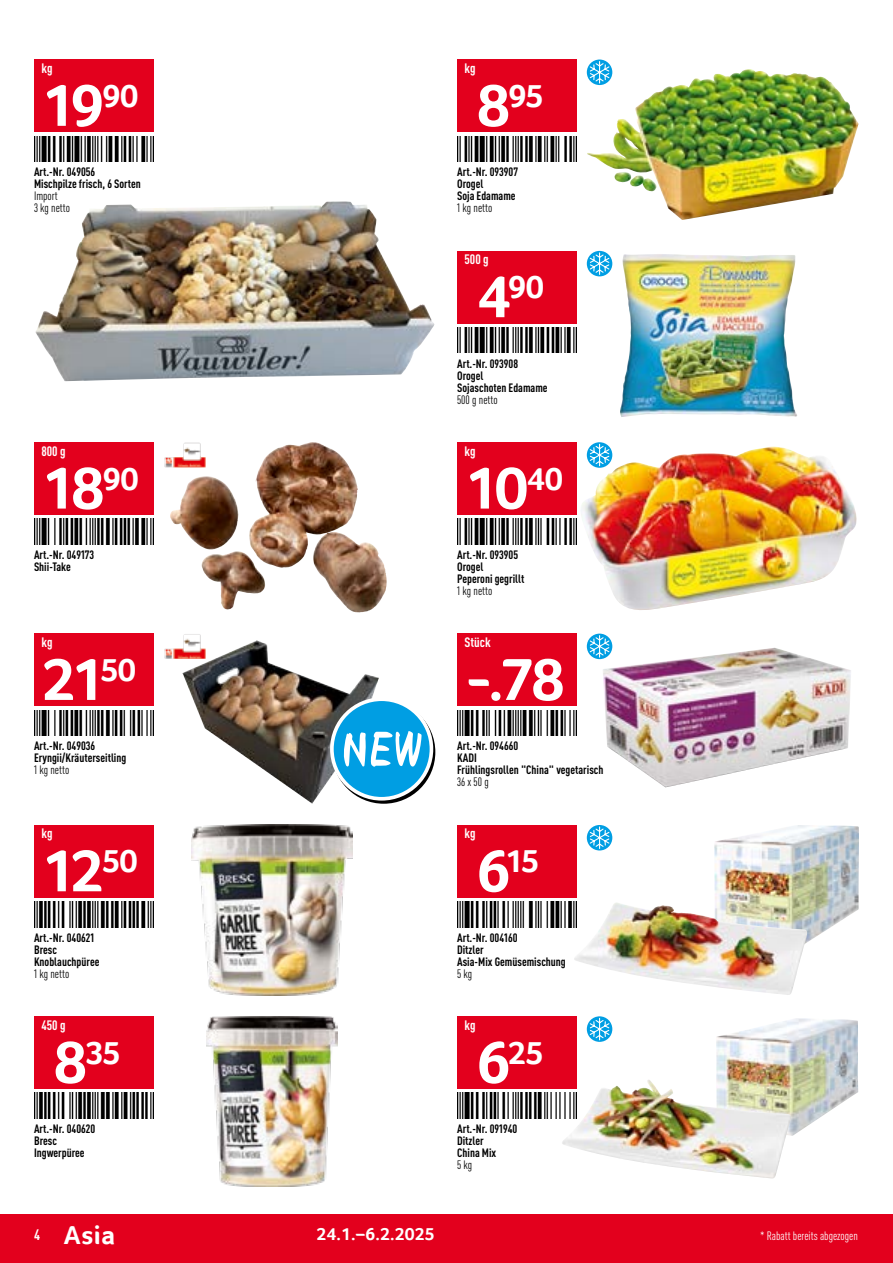
<style>
.page{position:relative;width:893px;height:1263px;background:#fff}
.page>*{position:absolute;margin:0;border:0;box-sizing:border-box;transform-origin:0 0}
.Preis_weiss{font:700 61.5px "Transgourmet";letter-spacing:-.065em;color:#fff}
.Preis_weiss-2{font:700 33.3px "Transgourmet";letter-spacing:-.035em;color:#fff}
.t1{font:700 26.7px "Transgourmet";color:#fff}
.t2{font:700 18px "Transgourmet";letter-spacing:.01em;color:#fff}
.Unit_weiss{font:700 condensed 13.5px "DINOT";color:#fff}
.t3{font:700 condensed 12px/12px "DINOT";color:#000}
.t4{font:condensed 12px "DINOT";color:#000}
.t5{font:condensed 12px "DINOT";color:#fff}
.s1{font-size:61.5px}
.s2{font-family:"DINOT";font-stretch:condensed;font-size:15px}
</style>
<div class="page">
<div style="left:0;top:1214px;width:893px;height:49px;background:#e3001d"></div>
<img style="left:35px;top:201px;width:400px;height:180px">
<img style="left:587px;top:69px;width:272px;height:151px">
<img style="left:206px;top:1016px;width:132px;height:170px">
<img style="left:716px;top:1018px;width:142px;height:118px">
<img style="left:562px;top:1079px;width:229px;height:99px">
<img style="left:182px;top:640px;width:197px;height:164px">
<img style="left:603px;top:648px;width:248px;height:139px">
<img style="left:620px;top:254px;width:177px;height:163px">
<img style="left:191px;top:825px;width:162px;height:170px">
<img style="left:714px;top:825px;width:145px;height:117px">
<img style="left:574px;top:902px;width:233px;height:93px">
<img style="left:170px;top:442px;width:189px;height:126px">
<img style="left:581px;top:447px;width:276px;height:163px">
<div style="left:34px;top:60px;width:119px;height:72px;background:#e3001d"></div>
<img style="left:34px;top:136px;width:119px;height:26px">
<div style="left:457px;top:60px;width:119px;height:72px;background:#e3001d"></div>
<div style="left:587px;top:60px;width:25px;height:25px;background:#009ee3;border-radius:50%"></div>
<svg style="left:589px;top:60px;width:21px;height:24px"></svg>
<img style="left:457px;top:136px;width:119px;height:26px">
<div style="left:34px;top:1016px;width:119px;height:73px;background:#e3001d"></div>
<img style="left:34px;top:1093px;width:119px;height:25px">
<div style="left:457px;top:1016px;width:119px;height:73px;background:#e3001d"></div>
<div style="left:587px;top:1016px;width:25px;height:26px;background:#009ee3;border-radius:50%"></div>
<svg style="left:589px;top:1017px;width:21px;height:24px"></svg>
<img style="left:457px;top:1093px;width:119px;height:25px">
<div style="left:34px;top:634px;width:119px;height:72px;background:#e3001d"></div>
<img style="left:164px;top:634px;width:42px;height:25px">
<div style="left:332px;top:700px;width:103px;height:104px;border:4px solid #000;border-radius:50%"></div>
<div style="left:332px;top:699px;width:99px;height:100px;background:#009ee3;border-radius:50%"></div>
<div style="left:330px;top:697px;width:103px;height:103px;border:4px solid #fff;border-radius:50%"></div>
<svg style="left:343px;top:731px;width:79px;height:36px"></svg>
<img style="left:34px;top:710px;width:119px;height:26px">
<div style="left:457px;top:634px;width:119px;height:72px;background:#e3001d"></div>
<div style="left:587px;top:634px;width:25px;height:25px;background:#009ee3;border-radius:50%"></div>
<svg style="left:589px;top:634px;width:21px;height:24px"></svg>
<img style="left:457px;top:710px;width:119px;height:26px">
<div style="left:457px;top:251px;width:119px;height:72px;background:#e3001d"></div>
<div style="left:587px;top:251px;width:25px;height:25px;background:#009ee3;border-radius:50%"></div>
<svg style="left:589px;top:252px;width:21px;height:23px"></svg>
<img style="left:457px;top:327px;width:119px;height:26px">
<div style="left:34px;top:825px;width:119px;height:72px;background:#e3001d"></div>
<img style="left:34px;top:901px;width:119px;height:26px">
<div style="left:457px;top:825px;width:119px;height:72px;background:#e3001d"></div>
<div style="left:587px;top:825px;width:25px;height:25px;background:#009ee3;border-radius:50%"></div>
<svg style="left:589px;top:826px;width:21px;height:23px"></svg>
<img style="left:457px;top:901px;width:119px;height:26px">
<div style="left:34px;top:442px;width:119px;height:72px;background:#e3001d"></div>
<img style="left:164px;top:443px;width:42px;height:24px">
<img style="left:34px;top:519px;width:119px;height:25px">
<div style="left:457px;top:442px;width:119px;height:72px;background:#e3001d"></div>
<div style="left:587px;top:442px;width:25px;height:26px;background:#009ee3;border-radius:50%"></div>
<svg style="left:589px;top:443px;width:21px;height:24px"></svg>
<img style="left:457px;top:519px;width:119px;height:25px">
<p class="Unit_weiss" style="left:41px;top:60px;width:13px">kg</p>
<p class="Preis_weiss" style="left:42px;top:69px;width:98px">19<sup>90</sup></p>
<p class="t3" style="left:34px;top:166px;width:63px">Art.-Nr. 049056</p>
<p class="t3" style="left:34px;top:178px;width:108px">Mischpilze frisch, 6 Sorten</p>
<p class="t4" style="left:34px;top:189px;width:25px">Import</p>
<p class="t4" style="left:34px;top:201px;width:38px">3 kg netto</p>
<p class="Unit_weiss" style="left:41px;top:443px;width:26px">800 g</p>
<p class="Preis_weiss" style="left:42px;top:451px;width:99px">18<sup>90</sup></p>
<p class="t3" style="left:34px;top:548px;width:62px">Art.-Nr. 049173</p>
<p class="t3" style="left:34px;top:560px;width:38px">Shii-Take</p>
<p class="Unit_weiss" style="left:41px;top:634px;width:13px">kg</p>
<p class="Preis_weiss" style="left:42px;top:643px;width:96px">21<sup>50</sup></p>
<p class="t3" style="left:34px;top:740px;width:63px">Art.-Nr. 049036</p>
<p class="t3" style="left:34px;top:752px;width:94px">Eryngii/Kräuterseitling</p>
<p class="t4" style="left:34px;top:763px;width:37px">1 kg netto</p>
<p class="Unit_weiss" style="left:41px;top:825px;width:13px">kg</p>
<p class="Preis_weiss" style="left:42px;top:834px;width:98px">12<sup>50</sup></p>
<p class="t3" style="left:34px;top:931px;width:62px">Art.-Nr. 040621</p>
<p class="t3" style="left:34px;top:943px;width:67px">Bresc<br>Knoblauchpüree</p>
<p class="t4" style="left:34px;top:966px;width:37px">1 kg netto</p>
<p class="Unit_weiss" style="left:41px;top:1017px;width:26px">450 g</p>
<p class="Preis_weiss-2" style="left:54px;top:1033px;width:68px"><span class="s1">8</span>35</p>
<p class="t3" style="left:34px;top:1122px;width:63px">Art.-Nr. 040620</p>
<p class="t3" style="left:34px;top:1134px;width:52px">Bresc<br>Ingwerpüree</p>
<p class="Unit_weiss" style="left:465px;top:60px;width:13px">kg</p>
<p class="Preis_weiss-2" style="left:477px;top:76px;width:68px"><span class="s1">8</span>95</p>
<p class="t3" style="left:457px;top:166px;width:62px">Art.-Nr. 093907</p>
<p class="t3" style="left:457px;top:178px;width:60px">Orogel<br>Soja Edamame</p>
<p class="t4" style="left:457px;top:201px;width:37px">1 kg netto</p>
<p class="Unit_weiss" style="left:465px;top:251px;width:26px">500 g</p>
<p class="Preis_weiss-2" style="left:477px;top:267px;width:69px"><span class="s1">4</span>90</p>
<p class="t3" style="left:457px;top:357px;width:62px">Art.-Nr. 093908</p>
<p class="t3" style="left:457px;top:369px;width:92px">Orogel<br>Sojaschoten Edamame</p>
<p class="t4" style="left:457px;top:392px;width:42px">500 g netto</p>
<p class="Unit_weiss" style="left:465px;top:443px;width:13px">kg</p>
<p class="Preis_weiss" style="left:465px;top:451px;width:100px">10<sup>40</sup></p>
<p class="t3" style="left:457px;top:548px;width:62px">Art.-Nr. 093905</p>
<p class="t3" style="left:457px;top:560px;width:69px">Orogel<br>Peperoni gegrillt</p>
<p class="t4" style="left:457px;top:584px;width:37px">1 kg netto</p>
<p class="Unit_weiss" style="left:465px;top:634px;width:28px">Stück</p>
<p class="Preis_weiss" style="left:465px;top:643px;width:102px">-.78</p>
<p class="t3" style="left:457px;top:740px;width:63px">Art.-Nr. 094660</p>
<p class="t3" style="left:457px;top:752px;width:148px">KADI<br>Frühlingsrollen "China" vegetarisch</p>
<p class="t4" style="left:457px;top:775px;width:33px">36 x 50 g</p>
<p class="Unit_weiss" style="left:465px;top:825px;width:13px">kg</p>
<p class="Preis_weiss-2" style="left:477px;top:841px;width:64px"><span class="s1">6</span>15</p>
<p class="t3" style="left:457px;top:931px;width:62px">Art.-Nr. 004160</p>
<p class="t3" style="left:457px;top:943px;width:110px">Ditzler<br>Asia-Mix Gemüsemischung</p>
<p class="t4" style="left:457px;top:966px;width:17px">5 kg</p>
<p class="Unit_weiss" style="left:465px;top:1017px;width:13px">kg</p>
<p class="Preis_weiss-2" style="left:477px;top:1033px;width:68px"><span class="s1">6</span>25</p>
<p class="t3" style="left:457px;top:1122px;width:62px">Art.-Nr. 091940</p>
<p class="t3" style="left:457px;top:1134px;width:41px">Ditzler<br>China Mix</p>
<p class="t4" style="left:457px;top:1158px;width:17px">5 kg</p>
<p class="t1" style="left:34px;top:1220px;width:83px"><span class="s2">4</span> Asia</p>
<p class="t2" style="left:316px;top:1224px;width:120px">24.1.–6.2.2025</p>
<p class="t5" style="left:760px;top:1229px;width:99px">* Rabatt bereits abgezogen</p>
</div>
